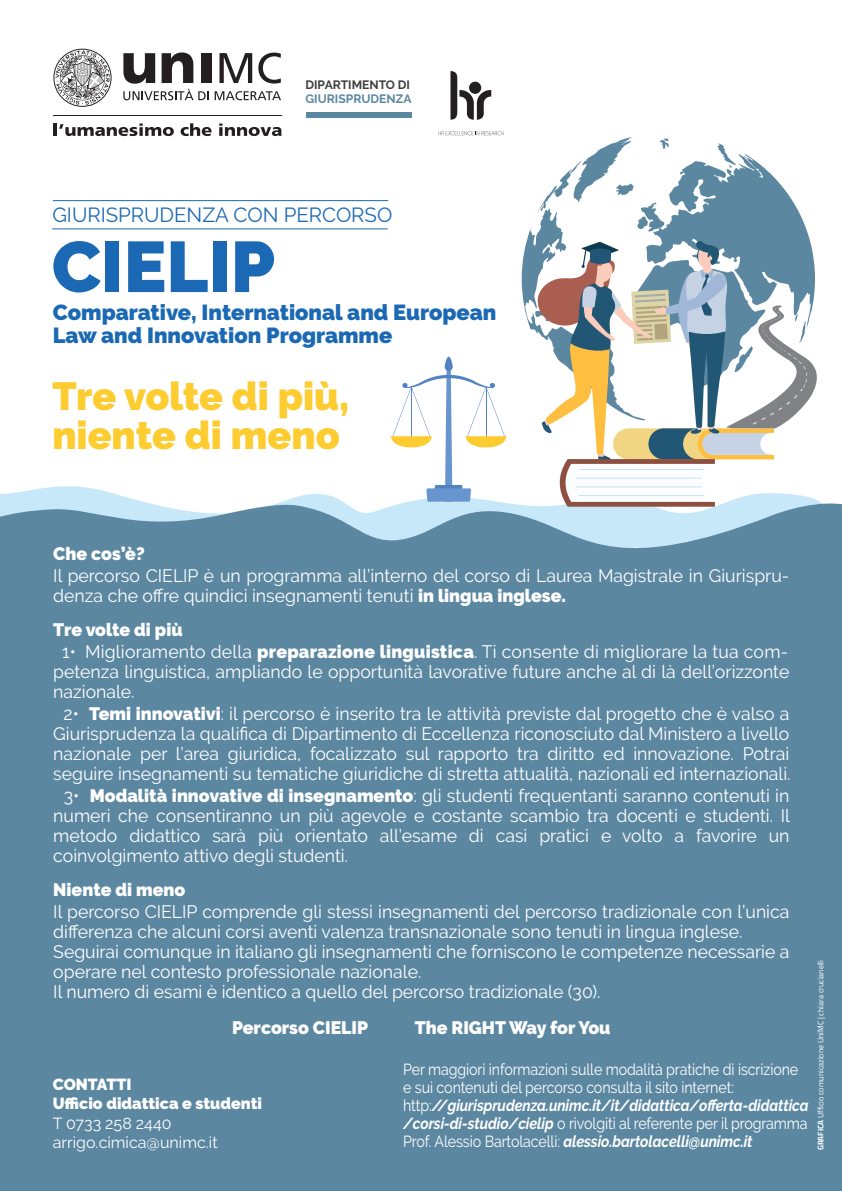
<style>
.page{position:relative;width:842px;height:1191px;background:#fff}
.page>*{position:absolute;margin:0;border:0;box-sizing:border-box;transform-origin:0 0}
.t1{font:900 71.4px "Raleway";color:#1b69b4}
.t2{font:900 39.1px/38.4px "Raleway";color:#fdcc31}
.t3{font:900 21.8px/23.1px "Raleway";color:#1b69b4}
.t4{font:20.4px "Raleway";color:#1b69b4}
.t5{font:18px/20px "Raleway";color:#fff}
.t6{font:900 18px "Raleway";color:#fff}
.t7{font:16px/18px "Raleway";letter-spacing:-.005em;color:#fff;scale:.89 1}
.t8{font:16px/19.2px "Raleway";letter-spacing:-.005em;color:#fff}
.t9{font:900 16px/19.2px "Raleway";color:#fff}
.t10{font:700 12.1px "Raleway";color:#3e3e3f}
.t11{font:700 12.1px "Raleway";color:#5c87a1}
.t12{font:8px "Cairo";color:#fff}
.s1{font-weight:900}
.s2{font-weight:700;font-style:italic}
.s3{font-weight:700}
</style>
<div class="page">
<svg style="left:0;top:486px;width:330px;height:10px"></svg>
<div style="left:0;top:496px;width:842px;height:695px;background:#5c87a1"></div>
<svg style="left:53px;top:49px;width:59px;height:58px"></svg>
<div style="left:201px;top:53px;width:10px;height:30px;background:#231f20"></div>
<svg style="left:219px;top:53px;width:33px;height:30px"></svg>
<svg style="left:258px;top:53px;width:23px;height:31px"></svg>
<svg style="left:123px;top:52px;width:86px;height:48px"></svg>
<svg style="left:215px;top:91px;width:66px;height:9px"></svg>
<svg style="left:54px;top:123px;width:120px;height:13px"></svg>
<svg style="left:181px;top:123px;width:31px;height:13px"></svg>
<svg style="left:219px;top:123px;width:63px;height:13px"></svg>
<hr style="left:53px;top:115px;width:228px;height:1px;background:#231f20">
<div style="left:306px;top:112px;width:106px;height:6px;background:#5c87a1"></div>
<svg style="left:439px;top:131px;width:64px;height:4px"></svg>
<svg style="left:450px;top:71px;width:41px;height:49px"></svg>
<svg style="left:391px;top:367px;width:115px;height:134px"></svg>
<div style="left:445px;top:357px;width:8px;height:14px;background:#5282c3;border-radius:4px"></div>
<svg style="left:522px;top:137px;width:295px;height:370px"></svg>
<hr style="left:52px;top:228px;width:336px;height:1px;background:#1b69b4">
<hr style="left:53px;top:200px;width:335px;height:1px;background:#1b69b4">
<p class="t10" style="left:305px;top:78px;width:106px">DIPARTIMENTO DI</p>
<p class="t11" style="left:305px;top:92px;width:108px">GIURISPRUDENZA</p>
<p class="t4" style="left:52px;top:203px;width:341px">GIURISPRUDENZA CON PERCORSO</p>
<h1 class="t1" style="left:52px;top:225px;width:225px">CIELIP</h1>
<p class="t3" style="left:53px;top:301px;width:445px">Comparative, International and European<br>Law and Innovation Programme</p>
<h2 class="t2" style="left:52px;top:377px;width:298px">Tre volte di più, niente di meno</h2>
<p class="t6" style="left:53px;top:543px;width:93px">Che cos’è?</p>
<p class="t5" style="left:53px;top:565px;width:737px">Il percorso CIELIP è un programma all’interno del corso di Laurea Magistrale in Giurispru&shy;denza che offre quindici insegnamenti tenuti <span class="s1">in lingua inglese.</span></p>
<p class="t5" style="left:62px;top:618px;width:727px;line-height:22px;text-indent:-9px"><span class="s1">Tre volte di più<br></span>1• Miglioramento della <span class="s1">preparazione linguistica</span>. Ti consente di migliorare la tua com-</p>
<p class="t5" style="left:53px;top:661px;width:737px">petenza linguistica, ampliando le opportunità lavorative future anche al di là dell’orizzonte nazionale.</p>
<p class="t5" style="left:53px;top:703px;width:739px;text-align:center">2• <span class="s1">Temi innovativi</span>: il percorso è inserito tra le attività previste dal progetto che è valso a Giurisprudenza la qualifica di Dipartimento di Eccellenza riconosciuto dal Ministero a livello nazionale per l’area giuridica, focalizzato sul rapporto tra diritto ed innovazione. Potrai seguire insegnamenti su tematiche giuridiche di stretta attualità, nazionali ed internazionali.</p>
<p class="t5" style="left:53px;top:785px;width:738px;text-align:justify;text-indent:11px">3• <span class="s1">Modalità innovative di insegnamento</span>: gli studenti frequentanti saranno contenuti in numeri che consentiranno un più agevole e costante scambio tra docenti e studenti. Il metodo didattico sarà più orientato all’esame di casi pratici e volto a favorire un coinvolgimento attivo degli studenti.</p>
<p class="t6" style="left:53px;top:879px;width:133px">Niente di meno</p>
<p class="t5" style="left:53px;top:901px;width:738px">Il percorso CIELIP comprende gli stessi insegnamenti del percorso tradizionale con l’unica differenza che alcuni corsi aventi valenza transnazionale sono tenuti in lingua inglese.<br>Seguirai comunque in italiano gli insegnamenti che forniscono le competenze necessarie a operare nel contesto professionale nazionale.<br>Il numero di esami è identico a quello del percorso tradizionale (30).</p>
<p class="t6" style="left:232px;top:1017px;width:137px">Percorso CIELIP</p>
<p class="t6" style="left:415px;top:1017px;width:197px">The RIGHT Way for You</p>
<p class="t9" style="left:53px;top:1075px;width:211px">CONTATTI<br>Ufficio didattica e studenti</p>
<p class="t8" style="left:53px;top:1113px;width:166px">T 0733 258 2440 arrigo.cimica@unimc.it</p>
<p class="t7" style="left:403px;top:1060px;width:457px">Per maggiori informazioni sulle modalità pratiche di iscrizione e sui contenuti del percorso consulta il sito internet: http:<span class="s2">//giurisprudenza.unimc.it/it/didattica/offerta-didattica /corsi-di-studio/cielip</span> o rivolgiti al referente per il programma Prof. Alessio Bartolacelli: <span class="s2">alessio.bartolacelli@unimc.it</span></p>
<p class="t12" style="left:814px;top:1150px;width:192px;rotate:-90deg"><span class="s3">GRAFICA</span> Ufficio comunicazione UniMC | chiara crucianelli</p>
</div>
